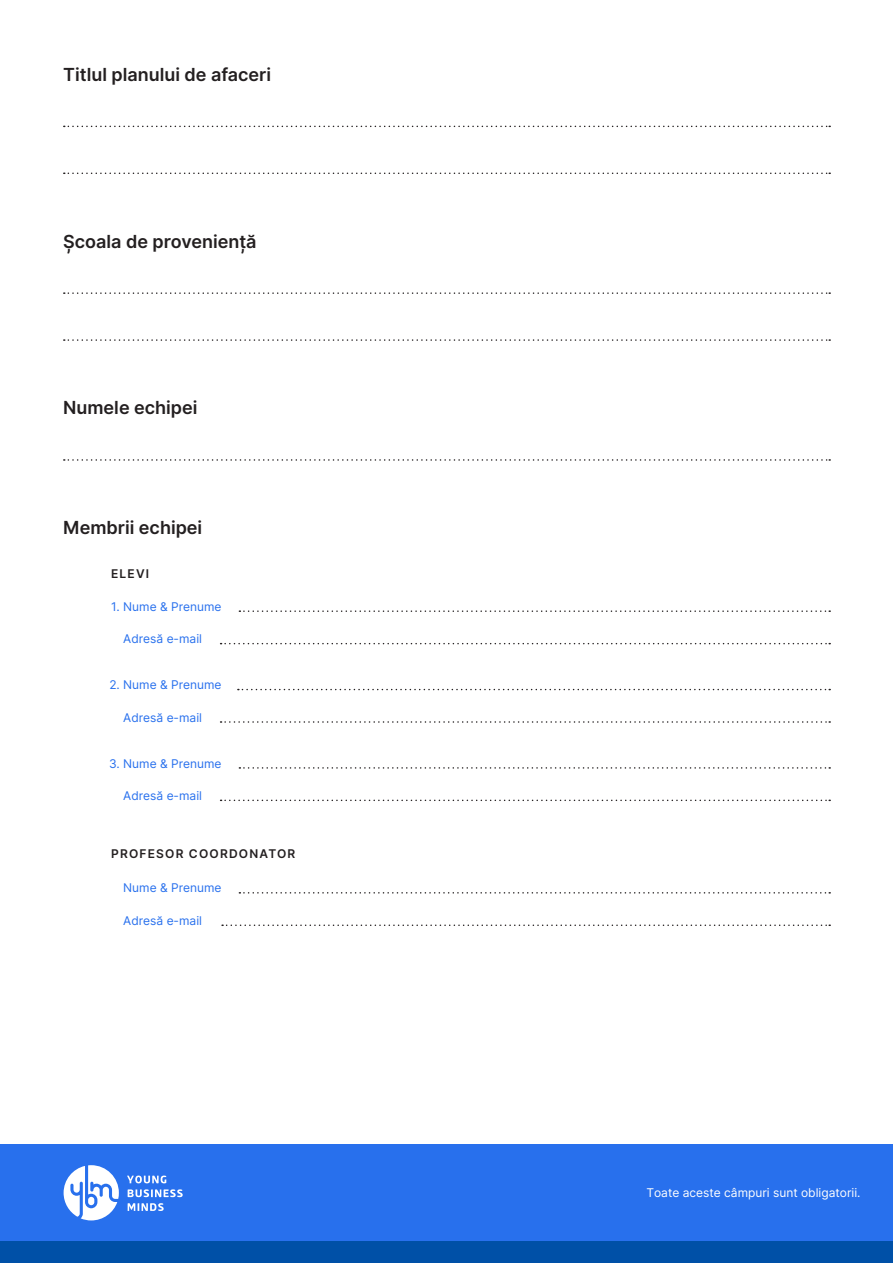
<style>
.page{position:relative;width:893px;height:1263px;background:#fff}
.page>*{position:absolute;margin:0;border:0;box-sizing:border-box;transform-origin:0 0}
.t1{font:600 18px "Inter";color:#231f20}
.t2{font:12px "Inter";color:#2870ed}
.t3{font:12px "Inter";color:#fff}
.t4{font:600 12px "Inter";letter-spacing:.1em;color:#231f20}
</style>
<div class="page">
<div style="left:0;top:1144px;width:893px;height:98px;background:#2870ed"></div>
<div style="left:0;top:1242px;width:893px;height:21px;background:#0050a7"></div>
<svg style="left:64px;top:1165px;width:55px;height:55px"></svg>
<svg style="left:127px;top:1175px;width:39px;height:8px"></svg>
<svg style="left:128px;top:1189px;width:55px;height:8px"></svg>
<svg style="left:128px;top:1203px;width:36px;height:8px"></svg>
<svg style="left:64px;top:126px;width:766px;height:1px"></svg>
<svg style="left:64px;top:173px;width:766px;height:1px"></svg>
<svg style="left:64px;top:292px;width:766px;height:2px"></svg>
<svg style="left:64px;top:339px;width:766px;height:2px"></svg>
<svg style="left:64px;top:459px;width:766px;height:2px"></svg>
<svg style="left:239px;top:610px;width:591px;height:2px"></svg>
<svg style="left:221px;top:643px;width:609px;height:1px"></svg>
<svg style="left:239px;top:892px;width:591px;height:1px"></svg>
<svg style="left:222px;top:924px;width:608px;height:2px"></svg>
<svg style="left:238px;top:689px;width:592px;height:1px"></svg>
<svg style="left:221px;top:721px;width:609px;height:2px"></svg>
<svg style="left:239px;top:767px;width:591px;height:2px"></svg>
<svg style="left:221px;top:800px;width:609px;height:1px"></svg>
<h1 class="t1" style="left:63px;top:61px;width:209px">Titlul planului de afaceri</h1>
<h1 class="t1" style="left:63px;top:228px;width:195px">Școala de proveniență</h1>
<h1 class="t1" style="left:63px;top:395px;width:136px">Numele echipei</h1>
<h1 class="t1" style="left:63px;top:515px;width:141px">Membrii echipei</h1>
<p class="t4" style="left:111px;top:565px;width:40px">ELEVI</p>
<p class="t2" style="left:111px;top:598px;width:112px">1. Nume &amp; Prenume</p>
<p class="t2" style="left:123px;top:630px;width:80px">Adresă e-mail</p>
<p class="t2" style="left:109px;top:676px;width:114px">2. Nume &amp; Prenume</p>
<p class="t2" style="left:123px;top:708px;width:80px">Adresă e-mail</p>
<p class="t2" style="left:109px;top:754px;width:114px">3. Nume &amp; Prenume</p>
<p class="t2" style="left:123px;top:787px;width:80px">Adresă e-mail</p>
<p class="t4" style="left:111px;top:845px;width:186px">PROFESOR COORDONATOR</p>
<p class="t2" style="left:123px;top:879px;width:100px">Nume &amp; Prenume</p>
<p class="t2" style="left:123px;top:912px;width:80px">Adresă e-mail</p>
<p class="t3" style="left:646px;top:1184px;width:216px">Toate aceste câmpuri sunt obligatorii.</p>
</div>
